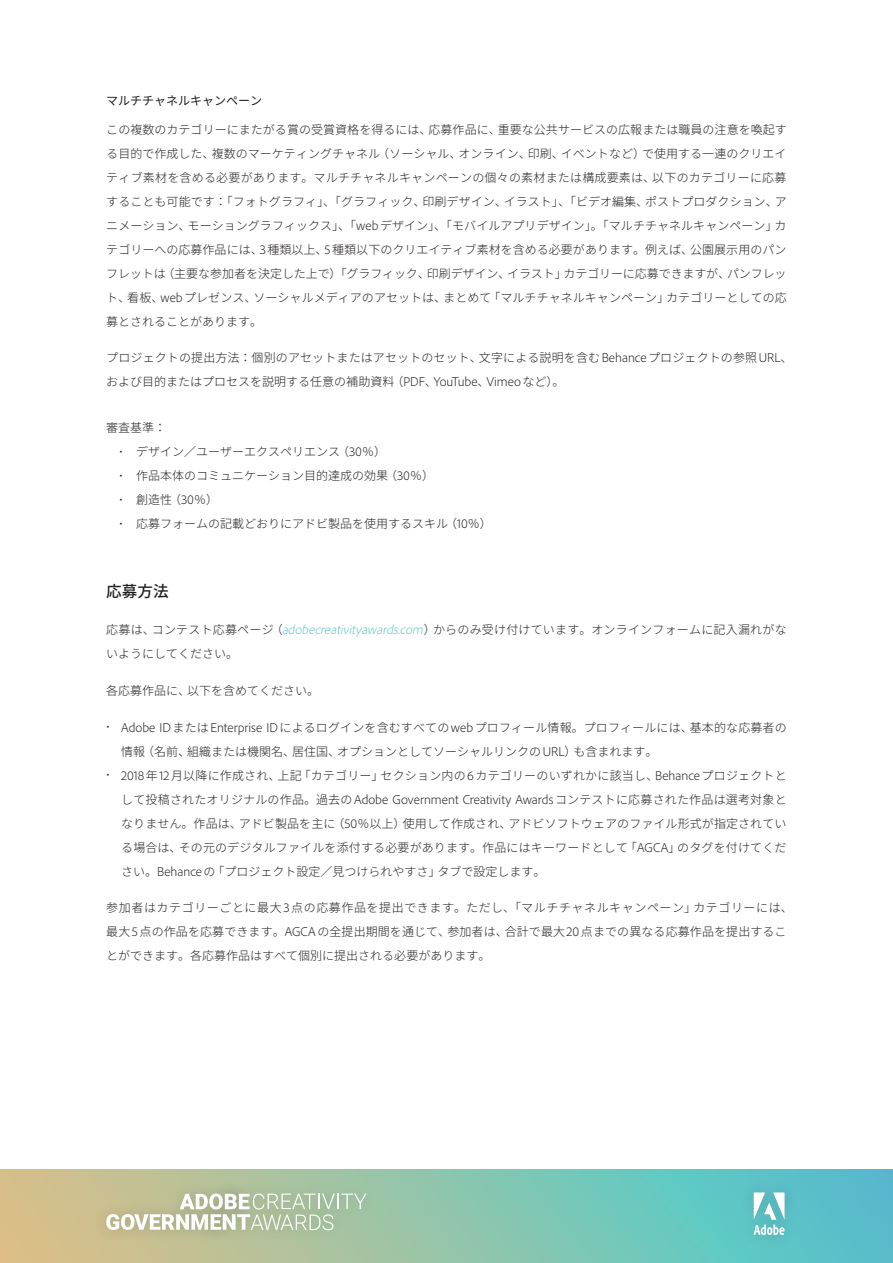
<style>
.page{position:relative;width:893px;height:1263px;background:#fff}
.page>*{position:absolute;margin:0;border:0;box-sizing:border-box;transform-origin:0 0}
.t1{font:700 15.6px "Adobe Clean Han";color:#231f20}
.t2{font:300 12px/24px "Adobe Clean Han";letter-spacing:.005em;color:#231f20}
.t3{font:12px "Adobe Clean Han";color:#231f20}
.s1{font-style:italic;color:#5fcac4}
</style>
<div class="page">
<div style="left:0;top:1169px;width:893px;height:94px;background:linear-gradient(to right,#dcc186,#49c5d1)"></div>
<div style="left:93px;top:1180px;width:286px;height:64px;background:#231f20;opacity:.2"></div>
<div style="left:211px;top:1180px;width:39px;height:43px;background:#b0be98"></div>
<div style="left:197px;top:1200px;width:37px;height:44px;background:#b8bd93"></div>
<svg style="left:106px;top:1193px;width:260px;height:37px"></svg>
<div style="left:740px;top:1178px;width:59px;height:71px;background:#5cc1c5"></div>
<svg style="left:754px;top:1192px;width:30px;height:43px"></svg>
<p class="t3" style="left:106px;top:94px;width:157px">マルチチャネルキャンペーン</p>
<p class="t2" style="left:106px;top:117px;width:682px;text-align:justify">この複数のカテゴリーにまたがる賞の受賞資格を得るには、応募作品に、重要な公共サービスの広報または職員の注意を喚起する目的で作成した、複数のマーケティングチャネル（ソーシャル、オンライン、印刷、イベントなど）で使用する一連のクリエイティブ素材を含める必要があります。マルチチャネルキャンペーンの個々の素材または構成要素は、以下のカテゴリーに応募することも可能です：「フォトグラフィ」、「グラフィック、印刷デザイン、イラスト」、「ビデオ編集、ポストプロダクション、アニメーション、モーショングラフィックス」、「webデザイン」、「モバイルアプリデザイン」。「マルチチャネルキャンペーン」カテゴリーへの応募作品には、3種類以上、5種類以下のクリエイティブ素材を含める必要があります。例えば、公園展示用のパンフレットは（主要な参加者を決定した上で）「グラフィック、印刷デザイン、イラスト」カテゴリーに応募できますが、パンフレット、看板、webプレゼンス、ソーシャルメディアのアセットは、まとめて「マルチチャネルキャンペーン」カテゴリーとしての応募とされることがあります。</p>
<p class="t2" style="left:106px;top:346px;width:688px">プロジェクトの提出方法：個別のアセットまたはアセットのセット、文字による説明を含む Behance プロジェクトの参照 URL、および目的またはプロセスを説明する任意の補助資料（PDF、YouTube、Vimeoなど）。</p>
<p class="t2" style="left:106px;top:416px;width:61px">審査基準：</p>
<p class="t2" style="left:119px;top:440px;width:268px">• デザイン／ユーザーエクスペリエンス（30％）</p>
<p class="t2" style="left:119px;top:464px;width:316px">• 作品本体のコミュニケーション目的達成の効果（30％）</p>
<p class="t2" style="left:119px;top:488px;width:100px">• 創造性（30％）</p>
<p class="t2" style="left:119px;top:512px;width:374px">• 応募フォームの記載どおりにアドビ製品を使用するスキル（10％）</p>
<h1 class="t1" style="left:106px;top:583px;width:64px">応募方法</h1>
<p class="t2" style="left:106px;top:618px;width:682px">応募は、コンテスト応募ページ（<span class="s1">adobecreativityawards.com</span>）からのみ受け付けています。オンラインフォームに記入漏れがないようにしてください。</p>
<p class="t2" style="left:106px;top:679px;width:214px">各応募作品に、以下を含めてください。</p>
<p class="t2" style="left:121px;top:715px;width:667px;text-indent:-15px">• Adobe ID または Enterprise ID によるログインを含むすべての web プロフィール情報。プロフィールには、基本的な応募者の情報（名前、組織または機関名、居住国、オプションとしてソーシャルリンクのURL）も含まれます。</p>
<p class="t2" style="left:121px;top:763px;width:667px;text-align:justify;text-indent:-15px">• 2018年12月以降に作成され、上記「カテゴリー」セクション内の6カテゴリーのいずれかに該当し、Behance プロジェクトとして投稿されたオリジナルの作品。過去の Adobe Government Creativity Awards コンテストに応募された作品は選考対象となりません。作品は、アドビ製品を主に（50％以上）使用して作成され、アドビソフトウェアのファイル形式が指定されている場合は、その元のデジタルファイルを添付する必要があります。作品にはキーワードとして「AGCA」のタグを付けてください。Behanceの「プロジェクト設定／見つけられやすさ」タブで設定します。</p>
<p class="t2" style="left:106px;top:896px;width:688px">参加者はカテゴリーごとに最大3点の応募作品を提出できます。ただし、「マルチチャネルキャンペーン」カテゴリーには、最大5点の作品を応募できます。AGCAの全提出期間を通じて、参加者は、合計で最大20点までの異なる応募作品を提出することができます。各応募作品はすべて個別に提出される必要があります。</p>
</div>
